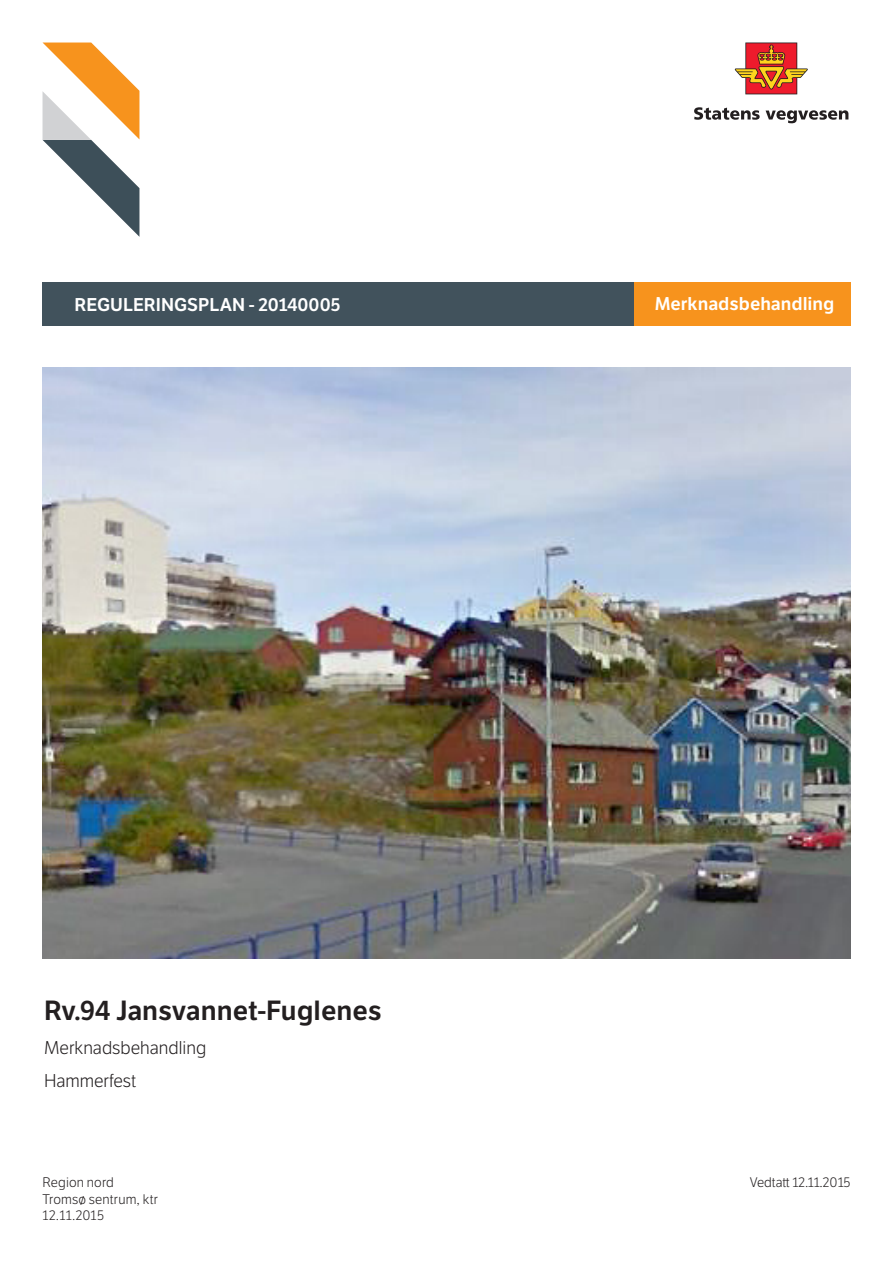
<style>
.page{position:relative;width:893px;height:1263px;background:#fff}
.page>*{position:absolute;margin:0;border:0;box-sizing:border-box;transform-origin:0 0}
.t1{font:600 27px "LFT Etica";color:#231f20}
.t2{font:600 18px "LFT Etica";color:#fff}
.t3{font:300 18px/33.6px "LFT Etica";color:#231f20}
.t4{font:300 13.5px/16.5px "LFT Etica";letter-spacing:.005em;color:#231f20}
</style>
<div class="page">
<svg style="left:694px;top:107px;width:66px;height:13px"></svg>
<svg style="left:766px;top:110px;width:82px;height:13px"></svg>
<svg style="left:735px;top:43px;width:73px;height:51px"></svg>
<svg style="left:43px;top:43px;width:96px;height:194px"></svg>
<div style="left:43px;top:282px;width:591px;height:44px;background:#41525c"></div>
<div style="left:634px;top:282px;width:216px;height:44px;background:#f7931d"></div>
<img style="left:43px;top:368px;width:807px;height:591px">
<h2 class="t2" style="left:75px;top:293px;width:267px">REGULERINGSPLAN - 20140005</h2>
<h2 class="t2" style="left:655px;top:293px;width:181px">Merknadsbehandling</h2>
<h1 class="t1" style="left:44px;top:994px;width:339px">Rv.94 Jansvannet-Fuglenes</h1>
<h2 class="t3" style="left:44px;top:1031px;width:164px">Merknadsbehandling<br>Hammerfest</h2>
<p class="t4" style="left:43px;top:1175px;width:73px">Region nord</p>
<p class="t4" style="left:750px;top:1175px;width:102px">Vedtatt 12.11.2015</p>
<p class="t4" style="left:43px;top:1191px;width:117px">Tromsø sentrum, ktr<br>12.11.2015</p>
</div>
